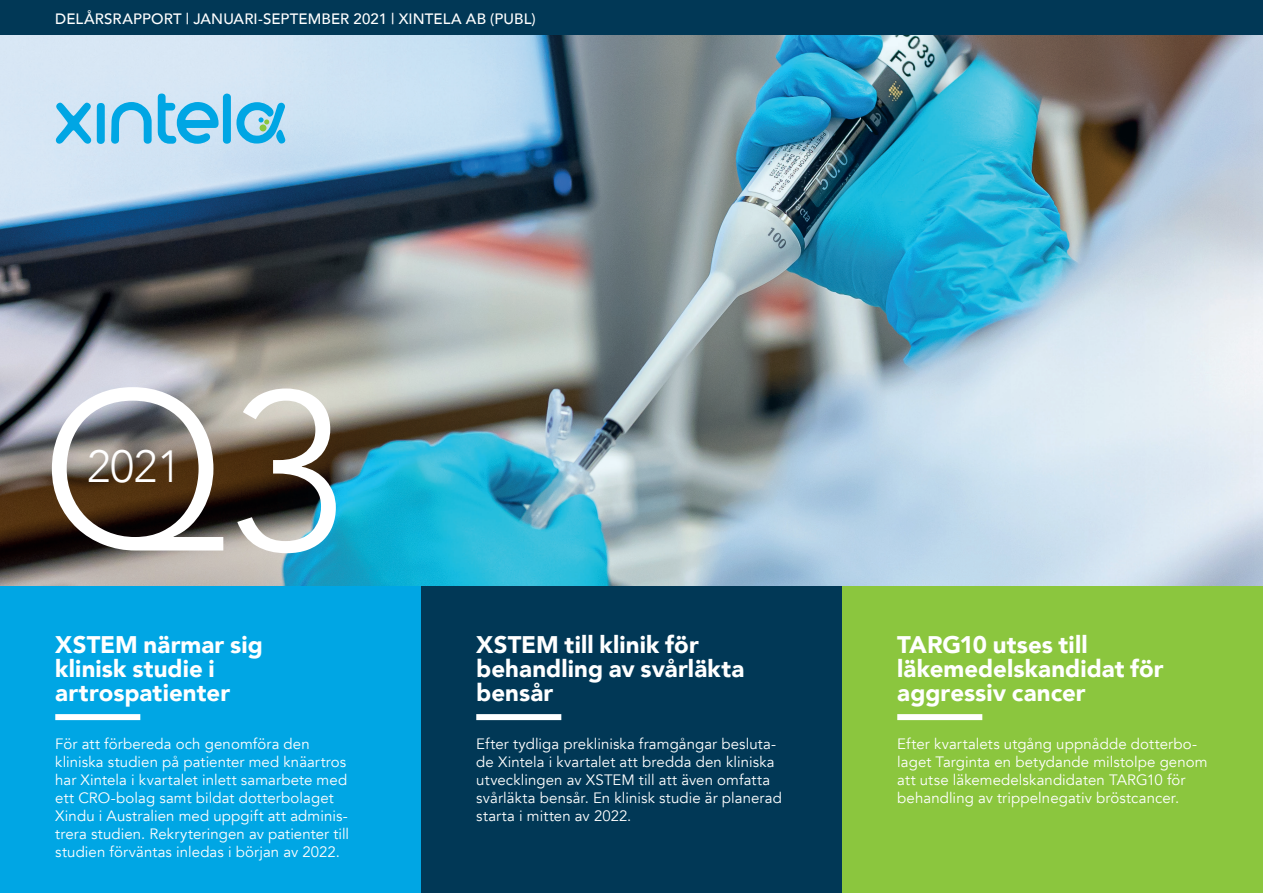
<style>
.page{position:relative;width:1263px;height:893px;background:#fff}
.page>*{position:absolute;margin:0;border:0;box-sizing:border-box;transform-origin:0 0}
.t1{font:300 225px "Avenir";color:#fff}
.t2{font:300 45px "Avenir";color:#fff}
.t3{font:900 24px/24px "Avenir";letter-spacing:.005em;color:#fff}
.t4{font:15px/18px "Avenir";letter-spacing:.005em;color:#fff}
.t5{font:500 15px "Avenir";letter-spacing:.01em;color:#fff}
</style>
<div class="page">
<img style="left:0;top:35px;width:1263px;height:552px">
<div style="left:0;top:0;width:1263px;height:34px;background:#013856"></div>
<div style="left:0;top:587px;width:421px;height:306px;background:#00a6e4"></div>
<div style="left:55px;top:714px;width:85px;height:6px;background:#fff"></div>
<div style="left:421px;top:587px;width:421px;height:306px;background:#013856"></div>
<div style="left:476px;top:714px;width:85px;height:6px;background:#fff"></div>
<div style="left:842px;top:587px;width:421px;height:306px;background:#8bc63e"></div>
<div style="left:897px;top:714px;width:85px;height:6px;background:#fff"></div>
<div style="left:97px;top:103px;width:8px;height:41px;background:#00a6e4;border-radius:4px"></div>
<svg style="left:55px;top:103px;width:37px;height:42px;background:#74c8ed"></svg>
<svg style="left:111px;top:102px;width:41px;height:42px;background:#79c9ed"></svg>
<div style="left:223px;top:94px;width:8px;height:50px;background:#00a6e4;border-radius:4px"></div>
<svg style="left:158px;top:94px;width:61px;height:50px;background:#6dc6ec"></svg>
<svg style="left:236px;top:102px;width:50px;height:42px;background:#68c3e6"></svg>
<p class="t5" style="left:55px;top:5px;width:482px">DELÅRSRAPPORT | JANUARI-SEPTEMBER 2021 | XINTELA AB (PUBL)</p>
<h1 class="t1" style="left:40px;top:340px;width:306px">Q3</h1>
<h2 class="t2" style="left:87px;top:439px;width:95px">2021</h2>
<h3 class="t3" style="left:55px;top:632px;width:209px">XSTEM närmar sig klinisk studie i artrospatienter</h3>
<p class="t4" style="left:55px;top:735px;width:295px">För att förbereda och genomföra den kliniska studien på patienter med knäartros har Xintela i kvartalet inlett samarbete med ett CRO-bolag samt bildat dotterbolaget Xindu i Australien med uppgift att adminis&shy;trera studien. Rekryteringen av patienter till studien förväntas inledas i början av 2022.</p>
<h3 class="t3" style="left:476px;top:632px;width:270px">XSTEM till klinik för behandling av svårläkta bensår</h3>
<p class="t4" style="left:476px;top:735px;width:307px">Efter tydliga prekliniska framgångar besluta&shy;de Xintela i kvartalet att bredda den kliniska utvecklingen av XSTEM till att även omfatta svårläkta bensår. En klinisk studie är planerad starta i mitten av 2022.</p>
<h3 class="t3" style="left:897px;top:632px;width:268px">TARG10 utses till läkemedelskandidat för aggressiv cancer</h3>
<p class="t4" style="left:897px;top:735px;width:312px">Efter kvartalets utgång uppnådde dotterbo&shy;laget Targinta en betydande milstolpe genom att utse läkemedelskandidaten TARG10 för behandling av trippelnegativ bröstcancer.</p>
</div>
